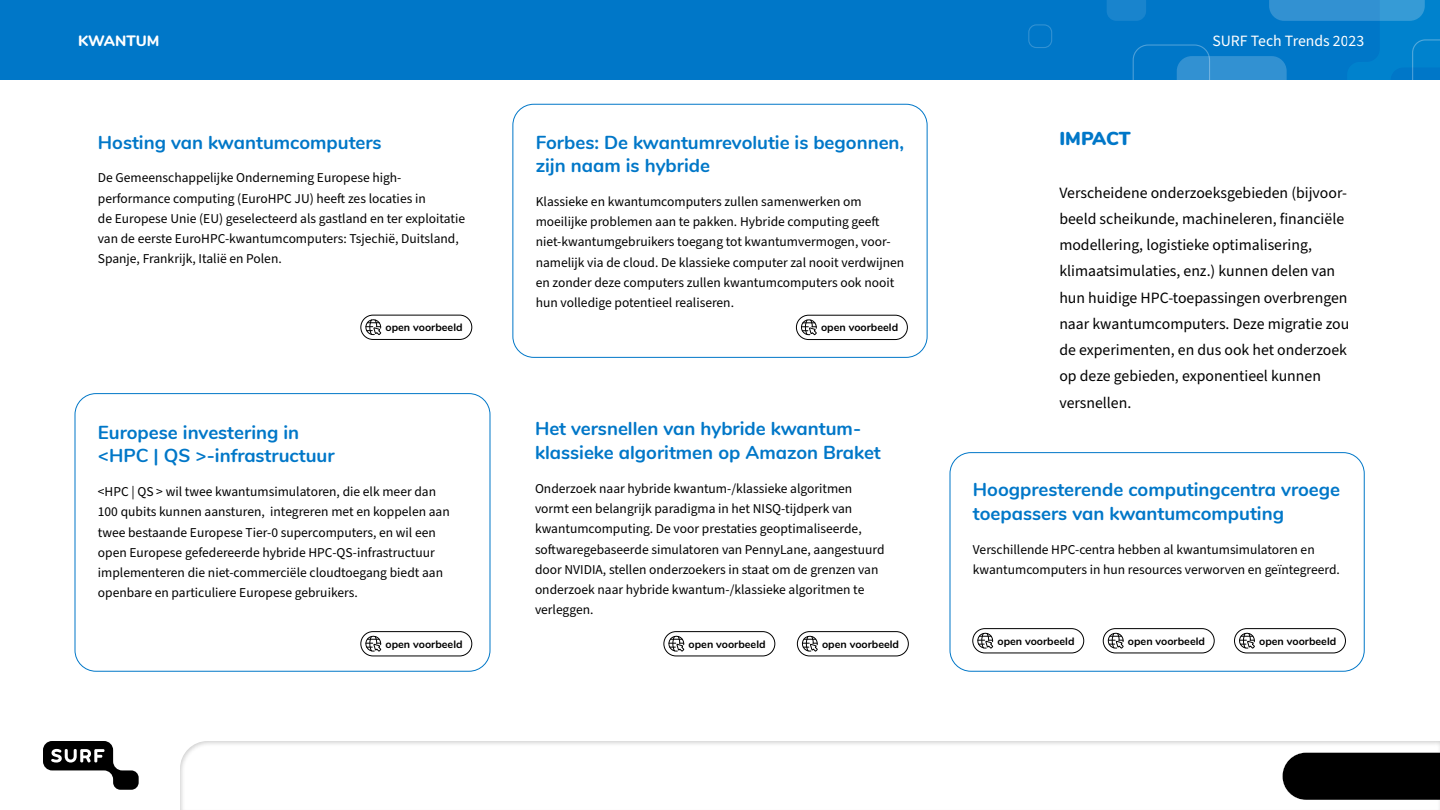
<style>
.page{position:relative;width:1440px;height:810px;background:#fff}
.page>*{position:absolute;margin:0;border:0;box-sizing:border-box;transform-origin:0 0}
.t1{font:700 18.75px/23.6px "Nunito";color:#0077c8}
.t2{font:900 18.75px "Nunito";letter-spacing:-.01em;color:#0077c8}
.t3{font:15.75px/26.2px "Source Sans Pro";color:#000}
.t4{font:15.75px "Source Sans Pro";color:#fff}
.t5{font:800 15px "Nunito";color:#fff}
.t6{font:13.5px/20.2px "Source Sans Pro";color:#000}
.t7{font:700 10.8px "Nunito";color:#000}
</style>
<div class="page">
<div style="left:75px;top:393px;width:415px;height:279px;border:1px solid #0077c8;border-radius:21px"></div>
<svg style="left:801px;top:635px;width:17px;height:17px"></svg>
<div style="left:797px;top:631px;width:112px;height:25px;border:1px solid #000;border-radius:12px"></div>
<svg style="left:667px;top:635px;width:18px;height:17px"></svg>
<div style="left:663px;top:631px;width:112px;height:25px;border:1px solid #000;border-radius:12px"></div>
<svg style="left:364px;top:635px;width:18px;height:17px"></svg>
<div style="left:360px;top:631px;width:112px;height:25px;border:1px solid #000;border-radius:12px"></div>
<div style="left:950px;top:452px;width:415px;height:220px;border:1px solid #0077c8;border-radius:21px"></div>
<svg style="left:364px;top:319px;width:18px;height:17px"></svg>
<div style="left:360px;top:315px;width:112px;height:25px;border:1px solid #000;border-radius:12px"></div>
<svg style="left:1238px;top:632px;width:17px;height:17px"></svg>
<div style="left:1234px;top:628px;width:112px;height:25px;border:1px solid #000;border-radius:12px"></div>
<svg style="left:1107px;top:632px;width:17px;height:17px"></svg>
<div style="left:1103px;top:628px;width:112px;height:25px;border:1px solid #000;border-radius:12px"></div>
<svg style="left:976px;top:632px;width:18px;height:17px"></svg>
<div style="left:972px;top:628px;width:112px;height:25px;border:1px solid #000;border-radius:12px"></div>
<div style="left:513px;top:104px;width:414px;height:254px;border:1px solid #0077c8;border-radius:21px"></div>
<svg style="left:800px;top:319px;width:17px;height:17px"></svg>
<div style="left:796px;top:315px;width:112px;height:25px;border:1px solid #000;border-radius:12px"></div>
<svg style="left:43px;top:741px;width:96px;height:49px"></svg>
<div style="left:174px;top:736px;width:1266px;height:74px;background:#000;opacity:.2"></div>
<div style="left:0;top:0;width:1440px;height:79px;background:#0077c8"></div>
<div style="left:1028px;top:24px;width:24px;height:24px;border:1px solid #fff;border-radius:8px"></div>
<svg style="left:1107px;top:0;width:333px;height:79px"></svg>
<p class="t5" style="left:78px;top:29px;width:83px">KWANTUM</p>
<p class="t4" style="left:1212px;top:30px;width:153px">SURF Tech Trends 2023</p>
<h1 class="t1" style="left:98px;top:129px;width:285px">Hosting van kwantumcomputers</h1>
<p class="t6" style="left:98px;top:168px;width:369px">De Gemeenschappelijke Onderneming Europese high&shy;performance computing (EuroHPC JU) heeft zes locaties in<br>de Europese Unie (EU) geselecteerd als gastland en ter exploitatie van de eerste EuroHPC-kwantumcomputers: Tsjechië, Duitsland, Spanje, Frankrijk, Italië en Polen.</p>
<p class="t7" style="left:386px;top:319px;width:79px">open voorbeeld</p>
<h1 class="t1" style="left:536px;top:129px;width:370px">Forbes: De kwantumrevolutie is begonnen, zijn naam is hybride</h1>
<p class="t6" style="left:536px;top:192px;width:370px">Klassieke en kwantumcomputers zullen samenwerken om moeilijke problemen aan te pakken. Hybride computing geeft niet-kwantumgebruikers toegang tot kwantumvermogen, voor&shy;namelijk via de cloud. De klassieke computer zal nooit verdwijnen en zonder deze computers zullen kwantumcomputers ook nooit hun volledige potentieel realiseren.</p>
<p class="t7" style="left:821px;top:319px;width:79px">open voorbeeld</p>
<h1 class="t1" style="left:535px;top:416px;width:347px">Het versnellen van hybride kwantum&shy;klassieke algoritmen op Amazon Braket</h1>
<p class="t6" style="left:535px;top:479px;width:351px">Onderzoek naar hybride kwantum-/klassieke algoritmen vormt een belangrijk paradigma in het NISQ-tijdperk van kwantumcomputing. De voor prestaties geoptimaliseerde, softwaregebaseerde simulatoren van PennyLane, aangestuurd door NVIDIA, stellen onderzoekers in staat om de grenzen van onderzoek naar hybride kwantum-/klassieke algoritmen te verleggen.</p>
<h1 class="t1" style="left:98px;top:419px;width:238px">Europese investering in &lt;HPC | QS &gt;-infrastructuur</h1>
<p class="t6" style="left:98px;top:482px;width:353px">&lt;HPC | QS &gt; wil twee kwantumsimulatoren, die elk meer dan 100 qubits kunnen aansturen, integreren met en koppelen aan twee bestaande Europese Tier-0 supercomputers, en wil een open Europese gefedereerde hybride HPC-QS-infrastructuur implementeren die niet-commerciële cloudtoegang biedt aan openbare en particuliere Europese gebruikers.</p>
<p class="t7" style="left:386px;top:636px;width:79px">open voorbeeld</p>
<p class="t7" style="left:689px;top:636px;width:79px">open voorbeeld</p>
<p class="t7" style="left:822px;top:636px;width:79px">open voorbeeld</p>
<h1 class="t2" style="left:1059px;top:125px;width:73px">IMPACT</h1>
<p class="t3" style="left:1059px;top:180px;width:291px">Verscheidene onderzoeksgebieden (bijvoor&shy;beeld scheikunde, machineleren, financiële modellering, logistieke optimalisering, klimaatsimulaties, enz.) kunnen delen van hun huidige HPC-toepassingen overbrengen naar kwantumcomputers. Deze migratie zou de experimenten, en dus ook het onderzoek op deze gebieden, exponentieel kunnen versnellen.</p>
<h1 class="t1" style="left:973px;top:477px;width:369px">Hoogpresterende computingcentra vroege toepassers van kwantumcomputing</h1>
<p class="t6" style="left:973px;top:539px;width:369px">Verschillende HPC-centra hebben al kwantumsimulatoren en kwantumcomputers in hun resources verworven en geïntegreerd.</p>
<p class="t7" style="left:997px;top:633px;width:79px">open voorbeeld</p>
<p class="t7" style="left:1128px;top:633px;width:79px">open voorbeeld</p>
<p class="t7" style="left:1259px;top:633px;width:79px">open voorbeeld</p>
</div>
